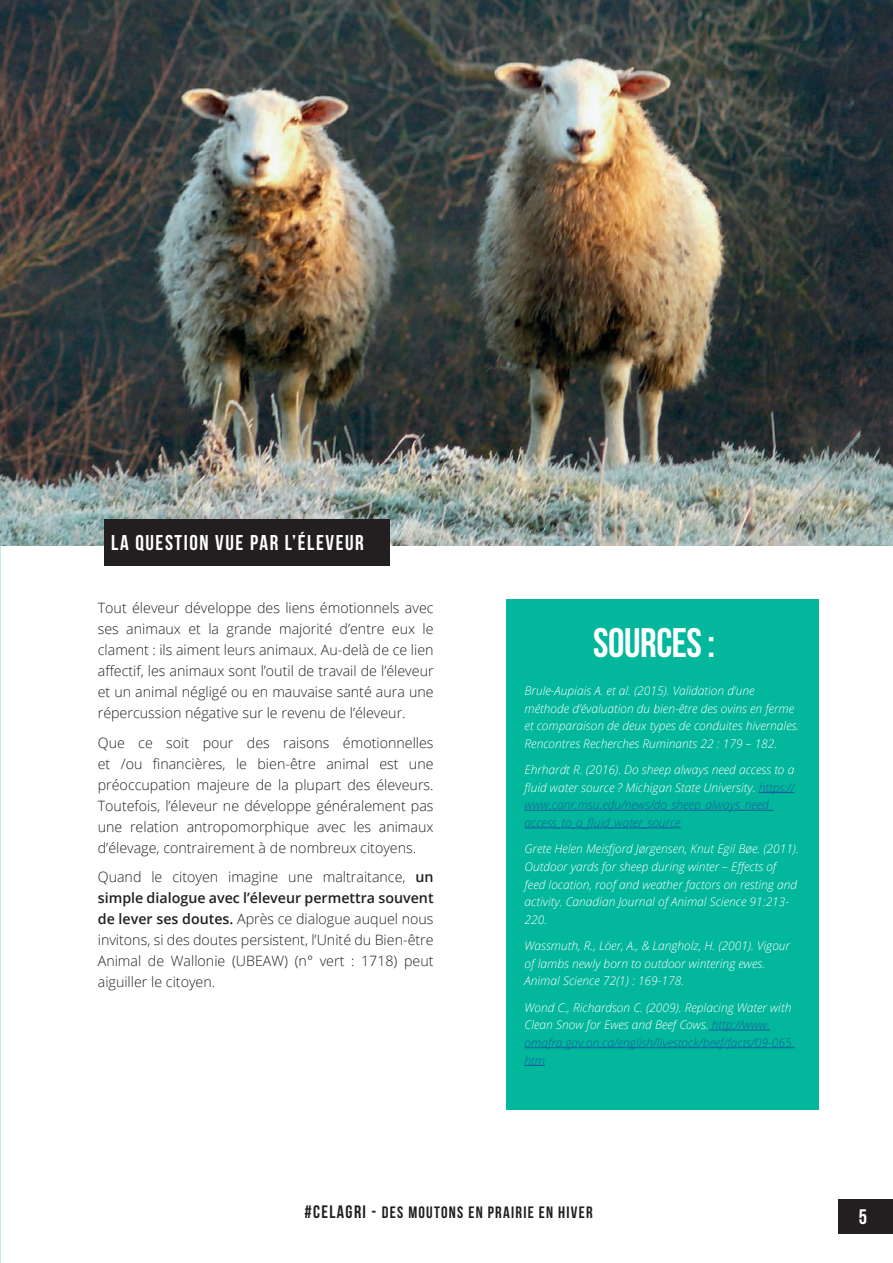
<style>
.page{position:relative;width:893px;height:1263px;background:#fff}
.page>*{position:absolute;margin:0;border:0;box-sizing:border-box;transform-origin:0 0}
.t1{font:41.25px "Bebas Neue";letter-spacing:-.01em;color:#fff}
.t2{font:21.45px "Bebas Neue";letter-spacing:.075em;color:#fff}
.t3{font:21px "Bebas Neue";color:#fff}
.t4{font:16.5px "Bebas Neue";letter-spacing:.075em;color:#231f20}
.t5{font:300 14.25px/21px "Open Sans";color:#231f20;text-align:justify}
.t6{font:italic 300 12px/17.7px "Open Sans";color:#fff}
.s1{font-weight:600}
.s2{color:#175d9e}
.s3{font-size:18px}
</style>
<div class="page">
<div style="left:838px;top:1199px;width:55px;height:35px;background:#231f20"></div>
<img style="left:0;top:0;width:893px;height:546px">
<div style="left:506px;top:599px;width:312px;height:511px;background:#02b79c"></div>
<hr style="left:759px;top:792px;width:36px;height:1px;background:#175d9e">
<hr style="left:525px;top:810px;width:249px;height:1px;background:#175d9e">
<hr style="left:525px;top:828px;width:156px;height:1px;background:#175d9e">
<hr style="left:709px;top:1030px;width:61px;height:1px;background:#175d9e">
<hr style="left:525px;top:1047px;width:269px;height:1px;background:#175d9e">
<svg style="left:525px;top:1065px;width:20px;height:1px"></svg>
<div style="left:104px;top:519px;width:286px;height:46px;background:#231f20"></div>
<h2 class="t2" style="left:111px;top:531px;width:254px">LA QUESTION VUE PAR L’ÉLEVEUR</h2>
<p class="t5" style="left:98px;top:597px;width:337px">Tout éleveur développe des liens émotionnels avec ses animaux et la grande majorité d’entre eux le clament : ils aiment leurs animaux. Au-delà de ce lien affectif, les animaux sont l’outil de travail de l’éleveur et un animal négligé ou en mauvaise santé aura une répercussion négative sur le revenu de l’éleveur.</p>
<p class="t5" style="left:98px;top:732px;width:337px">Que ce soit pour des raisons émotionnelles et /ou financières, le bien-être animal est une préoccupation majeure de la plupart des éleveurs.<br>Toutefois, l’éleveur ne développe généralement pas une relation antropomorphique avec les animaux d’élevage, contrairement à de nombreux citoyens.</p>
<p class="t5" style="left:98px;top:866px;width:337px">Quand le citoyen imagine une maltraitance, <span class="s1">un simple dialogue avec l’éleveur permettra souvent de lever ses doutes.</span> Après ce dialogue auquel nous invitons, si des doutes persistent, l’Unité du Bien-être Animal de Wallonie (UBEAW) (n° vert : 1718) peut aiguiller le citoyen.</p>
<h1 class="t1" style="left:593px;top:620px;width:123px">SOURCES :</h1>
<p class="t6" style="left:525px;top:681px;width:276px">Brule-Aupiais A. et al. (2015). Validation d’une méthode d’évaluation du bien-être des ovins en ferme et comparaison de deux types de conduites hivernales.<br>Rencontres Recherches Ruminants 22 : 179 – 182.</p>
<p class="t6" style="left:525px;top:760px;width:272px">Ehrhardt R. (2016). Do sheep always need access to a fluid water source ? Michigan State University. <span class="s2">https:// www.canr.msu.edu/news/do_sheep_always_need_ access_to_a_fluid_water_source</span></p>
<p class="t6" style="left:525px;top:839px;width:276px">Grete Helen Meisfjord Jørgensen, Knut Egil Bøe. (2011).<br>Outdoor yards for sheep during winter – Effects of feed location, roof and weather factors on resting and activity. Canadian Journal of Animal Science 91:213- 220.</p>
<p class="t6" style="left:525px;top:936px;width:267px">Wassmuth, R., Löer, A., &amp; Langholz, H. (2001). Vigour of lambs newly born to outdoor wintering ewes.<br>Animal Science 72(1) : 169-178.</p>
<p class="t6" style="left:525px;top:998px;width:271px">Wond C., Richardson C. (2009). Replacing Water with Clean Snow for Ewes and Beef Cows. <span class="s2">http://www. omafra.gov.on.ca/english/livestock/beef/facts/09-065. htm</span></p>
<h3 class="t4" style="left:305px;top:1203px;width:290px"><span class="s3">#CELAGRI -</span> DES MOUTONS EN PRAIRIE EN HIVER</h3>
<h3 class="t3" style="left:859px;top:1205px;width:10px">5</h3>
</div>
